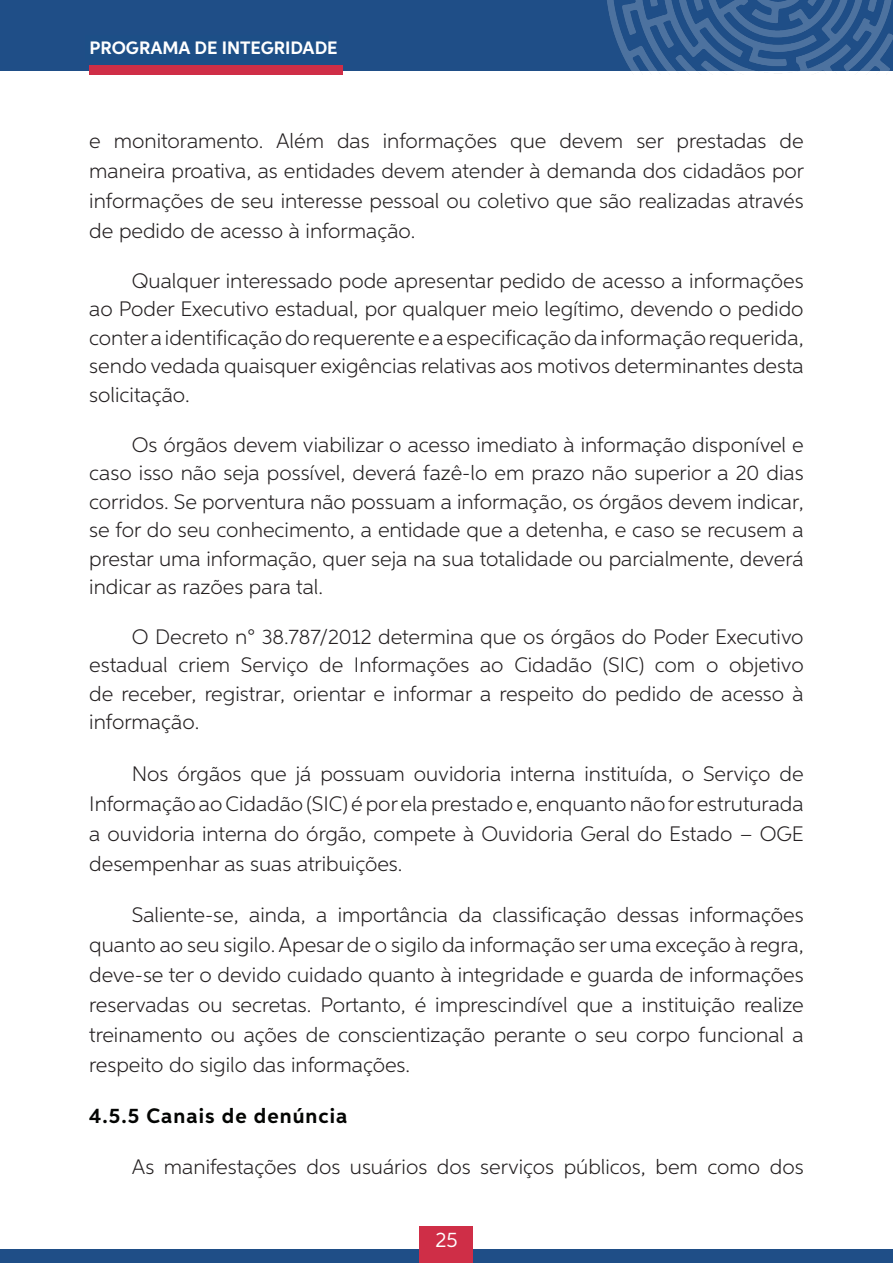
<style>
.page{position:relative;width:893px;height:1263px;background:#fff}
.page>*{position:absolute;margin:0;border:0;box-sizing:border-box;transform-origin:0 0}
.t1{font:300 21px/28.5px "Neutro";color:#231f20;text-align:justify}
.nota_de_rodapé_neutr{font:700 21px "Neutro";letter-spacing:.05em;color:#040503}
.t2{font:21px "Neutro";color:#fff}
.nota_de_rodapé_neutr-2{font:700 18px "Neutro";color:#fff}
.t3{font:18px "Heavitas";color:#fff}
</style>
<div class="page">
<div style="left:0;top:0;width:893px;height:71px;background:#1f4e87"></div>
<img style="left:607px;top:0;width:286px;height:74px">
<div style="left:0;top:1249px;width:893px;height:14px;background:#1f4e87"></div>
<div style="left:419px;top:1226px;width:54px;height:37px;background:#cf2e47"></div>
<div style="left:89px;top:65px;width:254px;height:10px;background:#cf2e47"></div>
<p class="nota_de_rodapé_neutr-2" style="left:90px;top:37px;width:250px">PROGRAMA DE INTEGRIDADE</p>
<p class="t3" style="left:89px;top:39px;width:238px">PLANO DE INTEGRIDADE</p>
<p class="t1" style="left:89px;top:125px;width:716px;line-height:30px">e monitoramento. Além das informações que devem ser prestadas de maneira proativa, as entidades devem atender à demanda dos cidadãos por informações de seu interesse pessoal ou coletivo que são realizadas através de pedido de acesso à informação.</p>
<p class="t1" style="left:89px;top:266px;width:716px;text-indent:43px">Qualquer interessado pode apresentar pedido de acesso a informações ao Poder Executivo estadual, por qualquer meio legítimo, devendo o pedido conter a identificação do requerente e a especificação da informação requerida, sendo vedada quaisquer exigências relativas aos motivos determinantes desta solicitação.</p>
<p class="t1" style="left:89px;top:430px;width:716px;text-indent:43px">Os órgãos devem viabilizar o acesso imediato à informação disponível e caso isso não seja possível, deverá fazê-lo em prazo não superior a 20 dias corridos. Se porventura não possuam a informação, os órgãos devem indicar, se for do seu conhecimento, a entidade que a detenha, e caso se recusem a prestar uma informação, quer seja na sua totalidade ou parcialmente, deverá indicar as razões para tal.</p>
<p class="t1" style="left:89px;top:622px;width:716px;text-indent:43px">O Decreto n° 38.787/2012 determina que os órgãos do Poder Executivo estadual criem Serviço de Informações ao Cidadão (SIC) com o objetivo de receber, registrar, orientar e informar a respeito do pedido de acesso à informação.</p>
<p class="t1" style="left:89px;top:758px;width:716px;line-height:30px;text-indent:43px">Nos órgãos que já possuam ouvidoria interna instituída, o Serviço de Informação ao Cidadão (SIC) é por ela prestado e, enquanto não for estruturada a ouvidoria interna do órgão, compete à Ouvidoria Geral do Estado – OGE desempenhar as suas atribuições.</p>
<p class="t1" style="left:89px;top:899px;width:716px;line-height:30px;text-indent:43px">Saliente-se, ainda, a importância da classificação dessas informações quanto ao seu sigilo. Apesar de o sigilo da informação ser uma exceção à regra, deve-se ter o devido cuidado quanto à integridade e guarda de informações reservadas ou secretas. Portanto, é imprescindível que a instituição realize treinamento ou ações de conscientização perante o seu corpo funcional a respeito do sigilo das informações.</p>
<p class="nota_de_rodapé_neutr" style="left:89px;top:1103px;width:260px">4.5.5 Canais de denúncia</p>
<p class="t1" style="left:132px;top:1152px;width:673px">As manifestações dos usuários dos serviços públicos, bem como dos</p>
<p class="t2" style="left:435px;top:1227px;width:24px">25</p>
</div>
